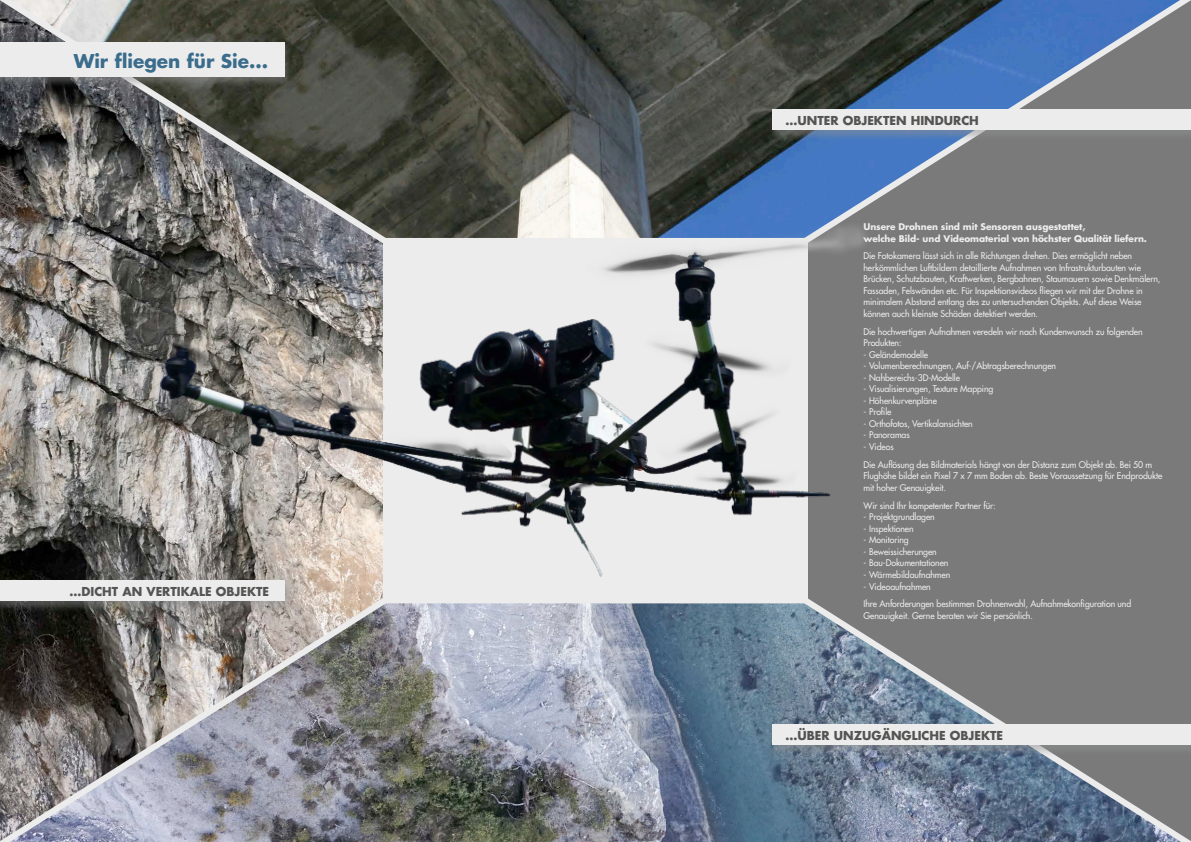
<style>
.page{position:relative;width:1191px;height:842px;background:#fff}
.page>*{position:absolute;margin:0;border:0;box-sizing:border-box;transform-origin:0 0}
.Titel_Front_Meisser{font:700 18.5px "Futura Std";color:#3a6c8b}
.Text_Futura{font:700 12px "Futura Std";color:#545452}
.lauftext{font:500 9px/11.6px "Futura Std";letter-spacing:-.01em;color:#ececed}
.Text_Futura-2{font:700 9px/12px "Futura Std";letter-spacing:-.01em;color:#ececed}
</style>
<div class="page">
<img style="left:0;top:247px;width:64px;height:333px">
<div style="left:809px;top:0;width:382px;height:842px;background:#7a7a7a"></div>
<img style="left:0;top:613px;width:1191px;height:229px">
<svg style="left:0;top:0;width:1191px;height:247px"></svg>
<div style="left:768px;top:109px;width:423px;height:32px;background:#909191;opacity:.5"></div>
<div style="left:772px;top:109px;width:419px;height:21px;background:#ececed"></div>
<div style="left:0;top:580px;width:293px;height:33px;background:#909191;opacity:.5"></div>
<div style="left:0;top:580px;width:285px;height:21px;background:#ececed"></div>
<div style="left:768px;top:724px;width:423px;height:33px;background:#909191;opacity:.5"></div>
<div style="left:772px;top:725px;width:419px;height:20px;background:#ececed"></div>
<div style="left:0;top:42px;width:292px;height:46px;background:#909191;opacity:.5"></div>
<div style="left:0;top:43px;width:284px;height:34px;background:#ececed"></div>
<img style="left:64px;top:148px;width:835px;height:469px">
<p class="Titel_Front_Meisser" style="left:74px;top:48px;width:196px">Wir fliegen für Sie...</p>
<p class="Text_Futura" style="left:69px;top:584px;width:201px">…DICHT AN VERTIKALE OBJEKTE</p>
<p class="Text_Futura" style="left:785px;top:112px;width:195px">…UNTER OBJEKTEN HINDURCH</p>
<p class="Text_Futura-2" style="left:863px;top:220px;width:285px">Unsere Drohnen sind mit Sensoren ausgestattet,<br>welche Bild- und Videomaterial von höchster Qualität liefern.</p>
<p class="lauftext" style="left:863px;top:250px;width:298px">Die Fotokamera lässt sich in alle Richtungen drehen. Dies ermöglicht neben herkömmlichen Luftbildern detaillierte Aufnahmen von Infrastrukturbauten wie Brücken, Schutzbauten, Kraftwerken, Bergbahnen, Staumauern sowie Denkmälern, Fassaden, Felswänden etc. Für Inspektionsvideos fliegen wir mit der Drohne in minimalem Abstand entlang des zu untersuchenden Objekts. Auf diese Weise können auch kleinste Schäden detektiert werden.</p>
<p class="lauftext" style="left:863px;top:325px;width:281px">Die hochwertigen Aufnahmen veredeln wir nach Kundenwunsch zu folgenden<br>Produkten:</p>
<p class="lauftext" style="left:863px;top:348px;width:66px">- Geländemodelle</p>
<p class="lauftext" style="left:863px;top:360px;width:194px">- Volumenberechnungen, Auf-/Abtragsberechnungen</p>
<p class="lauftext" style="left:863px;top:371px;width:98px">- Nahbereichs-3D-Modelle</p>
<p class="lauftext" style="left:863px;top:383px;width:131px">- Visualisierungen, Texture Mapping</p>
<p class="lauftext" style="left:863px;top:394px;width:75px">- Höhenkurvenpläne</p>
<p class="lauftext" style="left:863px;top:406px;width:30px">- Profile</p>
<p class="lauftext" style="left:863px;top:417px;width:111px">- Orthofotos, Vertikalansichten</p>
<p class="lauftext" style="left:863px;top:429px;width:48px">- Panoramas</p>
<p class="lauftext" style="left:863px;top:441px;width:32px">- Videos</p>
<p class="lauftext" style="left:863px;top:458px;width:300px">Die Auflösung des Bildmaterials hängt von der Distanz zum Objekt ab. Bei 50 m<br>Flughöhe bildet ein Pixel 7 x 7 mm Boden ab. Beste Voraussetzung für Endprodukte mit hoher Genauigkeit.</p>
<p class="lauftext" style="left:863px;top:499px;width:134px">Wir sind Ihr kompetenter Partner für:</p>
<p class="lauftext" style="left:863px;top:511px;width:73px">- Projektgrundlagen</p>
<p class="lauftext" style="left:863px;top:522px;width:52px">- Inspektionen</p>
<p class="lauftext" style="left:863px;top:534px;width:47px">- Monitoring</p>
<p class="lauftext" style="left:863px;top:545px;width:75px">- Beweissicherungen</p>
<p class="lauftext" style="left:863px;top:557px;width:86px">- Bau-Dokumentationen</p>
<p class="lauftext" style="left:863px;top:568px;width:88px">- Wärmebildaufnahmen</p>
<p class="lauftext" style="left:863px;top:580px;width:69px">- Videoaufnahmen</p>
<p class="lauftext" style="left:863px;top:598px;width:269px;line-height:12px">Ihre Anforderungen bestimmen Drohnenwahl, Aufnahmekonfiguration und<br>Genauigkeit. Gerne beraten wir Sie persönlich.</p>
<p class="Text_Futura" style="left:785px;top:728px;width:219px">…ÜBER UNZUGÄNGLICHE OBJEKTE</p>
</div>
